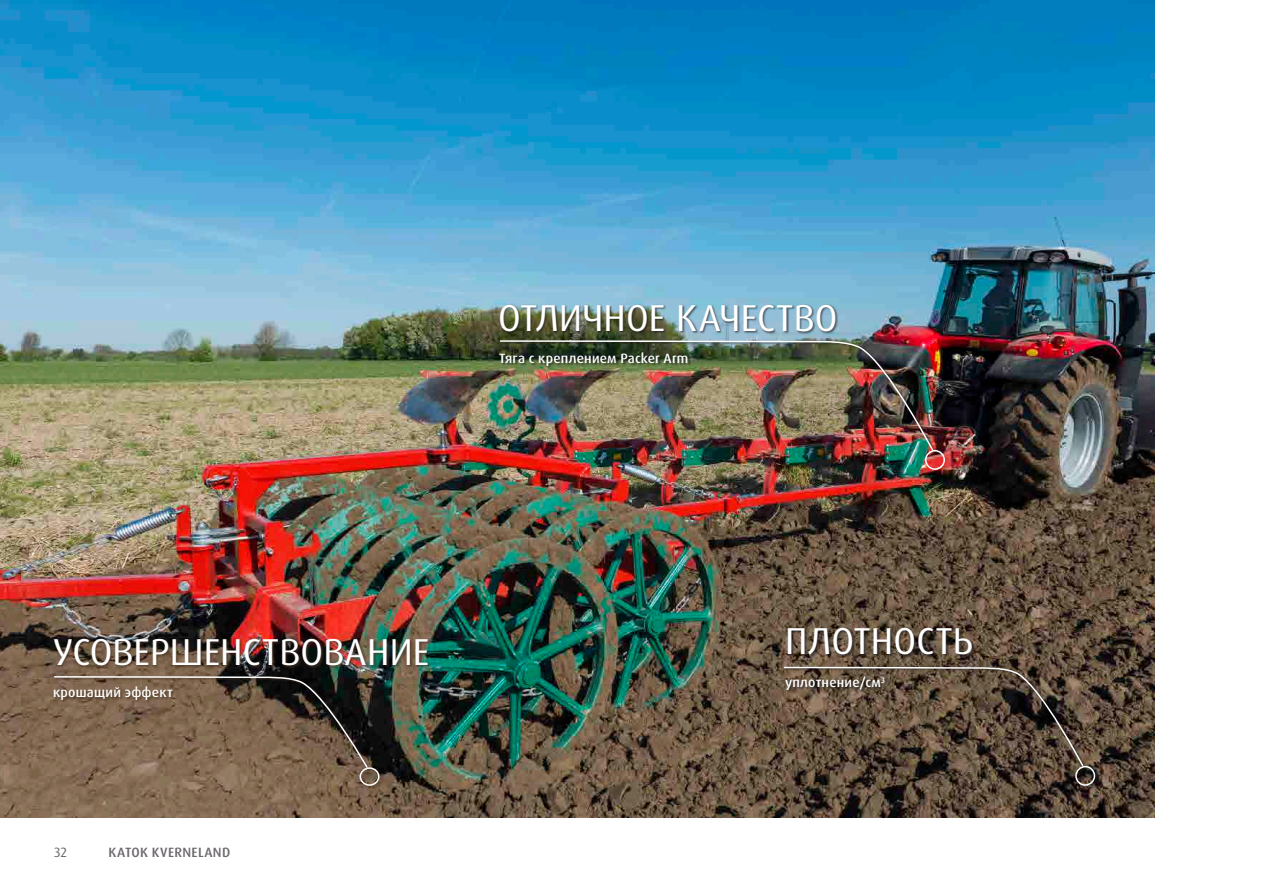
<style>
.page{position:relative;width:1263px;height:893px;background:#fff}
.page>*{position:absolute;margin:0;border:0;box-sizing:border-box;transform-origin:0 0}
.t1{font:37.5px "Dax Pro";letter-spacing:.005em;color:#fff}
.t2{font:500 13.5px "Dax Pro";letter-spacing:.015em;color:#fff}
.t3{font:500 13.5px "Dax Pro";letter-spacing:.03em;color:#6c686d}
.t4{font:13.5px "Dax Pro";color:#6c686d}
</style>
<div class="page">
<img style="left:0;top:0;width:1154px;height:818px">
<div style="left:54px;top:638px;width:377px;height:31px;background:#453122;opacity:.65"></div>
<div style="left:500px;top:304px;width:339px;height:31px;background:#1a171c;opacity:.65"></div>
<div style="left:788px;top:628px;width:188px;height:31px;background:#1a171c;opacity:.65"></div>
<div style="left:54px;top:676px;width:329px;height:113px;background:#453122;opacity:.65"></div>
<svg style="left:53px;top:674px;width:327px;height:112px;background:#6f5a47"></svg>
<div style="left:500px;top:340px;width:436px;height:114px;background:#1a171c;opacity:.65"></div>
<img style="left:499px;top:338px;width:435px;height:113px">
<div style="left:925px;top:450px;width:20px;height:20px;border:2px solid #fff;border-radius:50%"></div>
<div style="left:783px;top:666px;width:316px;height:123px;background:#1a171c;opacity:.65"></div>
<svg style="left:782px;top:665px;width:314px;height:121px;background:#5a4a3c"></svg>
<h1 class="t1" style="left:498px;top:293px;width:341px">ОТЛИЧНОЕ КАЧЕСТВО</h1>
<p class="t2" style="left:499px;top:349px;width:191px">Тяга с креплением Packer Arm</p>
<h1 class="t1" style="left:53px;top:628px;width:378px">УСОВЕРШЕНСТВОВАНИЕ</h1>
<p class="t2" style="left:53px;top:684px;width:121px">крошащий эффект</p>
<p class="t4" style="left:54px;top:843px;width:14px">32</p>
<p class="t3" style="left:108px;top:843px;width:123px">КАТОК KVERNELAND</p>
<h1 class="t1" style="left:785px;top:617px;width:190px">ПЛОТНОСТЬ</h1>
<p class="t2" style="left:785px;top:674px;width:102px">уплотнение/см<sup>3</sup></p>
</div>
